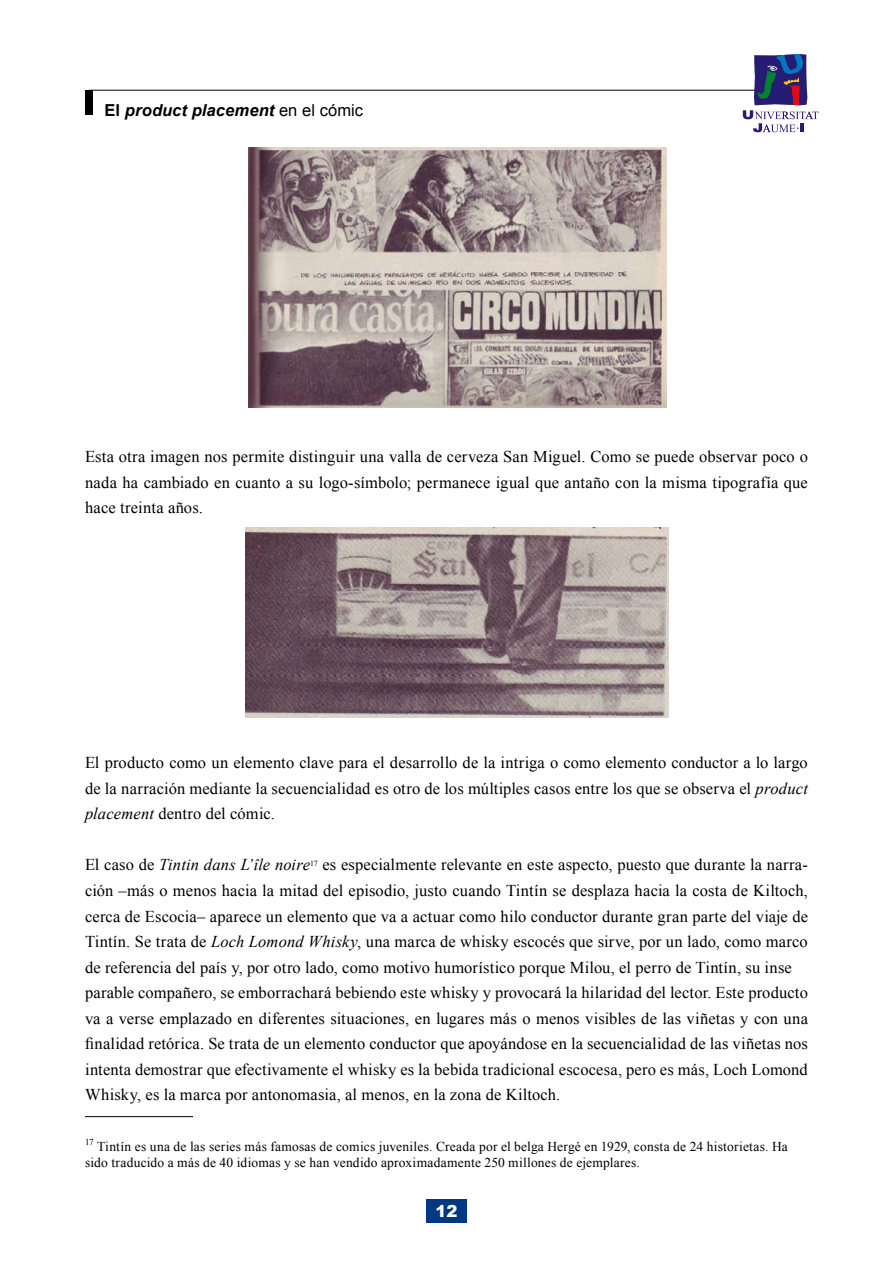
<style>
.page{position:relative;width:893px;height:1263px;background:#fff}
.page>*{position:absolute;margin:0;border:0;box-sizing:border-box;transform-origin:0 0}
.t1{font:16.5px/25.5px "Times New Roman";letter-spacing:.005em;color:#000;text-align:justify}
.t2{font:italic 700 16.5px "Arial";letter-spacing:.01em;color:#000}
.t3{font:900 16.5px "Arial";color:#fff}
.t4{font:13.5px/16.2px "Times New Roman";letter-spacing:.015em;color:#000}
.s1{font-style:normal}
.s2{font-weight:400;font-style:normal}
.s3{font-style:italic}
</style>
<div class="page">
<hr style="left:89px;top:90px;width:668px;height:1px;background:#000">
<svg style="left:743px;top:54px;width:76px;height:78px"></svg>
<div style="left:85px;top:90px;width:7px;height:25px;background:#000"></div>
<div style="left:427px;top:1199px;width:40px;height:24px;background:#003882"></div>
<hr style="left:85px;top:1116px;width:108px;height:1px;background:#000">
<img style="left:246px;top:527px;width:423px;height:190px">
<img style="left:248px;top:147px;width:419px;height:260px">
<p class="t2" style="left:104px;top:101px;width:260px"><span class="s1">El</span> product placement <span class="s2">en el cómic</span></p>
<p class="t1" style="left:85px;top:444px;width:724px">Esta otra imagen nos permite distinguir una valla de cerveza San Miguel. Como se puede observar poco o nada ha cambiado en cuanto a su logo-símbolo; permanece igual que antaño con la misma tipografía que hace treinta años.</p>
<p class="t1" style="left:85px;top:750px;width:724px">El producto como un elemento clave para el desarrollo de la intriga o como elemento conductor a lo largo de la narración mediante la secuencialidad es otro de los múltiples casos entre los que se observa el <span class="s3">product placement</span> dentro del cómic.</p>
<p class="t1" style="left:85px;top:852px;width:724px;text-align:left">El caso de <span class="s3">Tintin dans L’île noire</span><sup>1</sup> <sup>7</sup> es especialmente relevante en este aspecto, puesto que durante la narra&shy;ción –más o menos hacia la mitad del episodio, justo cuando Tintín se desplaza hacia la costa de Kiltoch, cerca de Escocia– aparece un elemento que va a actuar como hilo conductor durante gran parte del viaje de Tintín. Se trata de <span class="s3">Loch Lomond Whisky</span>, una marca de whisky escocés que sirve, por un lado, como marco de referencia del país y, por otro lado, como motivo humorístico porque Milou, el perro de Tintín, su inse parable compañero, se emborrachará bebiendo este whisky y provocará la hilaridad del lector. Este producto va a verse emplazado en diferentes situaciones, en lugares más o menos visibles de las viñetas y con una finalidad retórica. Se trata de un elemento conductor que apoyándose en la secuencialidad de las viñetas nos intenta demostrar que efectivamente el whisky es la bebida tradicional escocesa, pero es más, Loch Lomond Whisky, es la marca por antonomasia, al menos, en la zona de Kiltoch.</p>
<p class="t4" style="left:85px;top:1138px;width:704px"><sup>1</sup> <sup>7</sup> Tintín es una de las series más famosas de comics juveniles. Creada por el belga Hergé en 1 929, consta de 24 historietas. Ha sido traducido a más de 40 idiomas y se han vendido aproximadamente 25 0 millones de ejemplares.</p>
<p class="t3" style="left:436px;top:1202px;width:22px">12</p>
</div>
